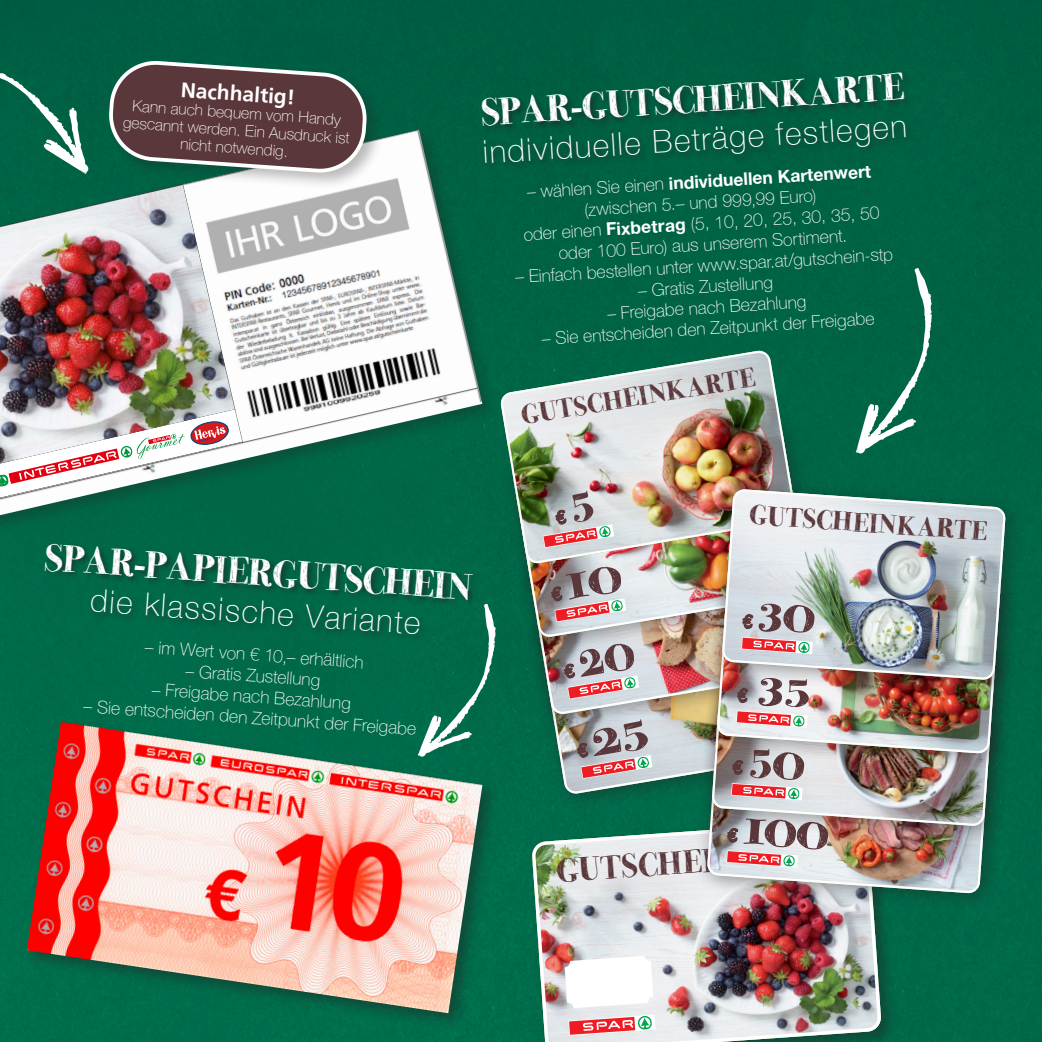
<style>
.page{position:relative;width:1042px;height:1042px;background:#fff}
.page>*{position:absolute;margin:0;border:0;box-sizing:border-box;transform-origin:0 0}
.t1{font:38.5px "Moms Diner";color:#fff}
.t2{font:33.43px "Moms Diner";color:#5a373a}
.t3{font:100 31.5px "Helvetica Neue";color:#fff}
.t4{font:27.3px "Moms Diner";color:#5a373a}
.t5{font:27.12px "Moms Diner";color:#5a373a}
.t6{font:700 21px "Frutiger";color:#fff}
.t7{font:100 17.5px/20.8px "Helvetica Neue LT Std";color:#fff;text-align:center}
.t8{font:100 15.75px/17.5px "Helvetica Neue LT Std";color:#fff;text-align:center}
.s1{font-weight:700}
</style>
<div class="page">
<img style="left:0;top:0;width:1042px;height:1042px">
<div style="left:43px;top:541px;width:438px;height:102px;background:#231f20;opacity:.6"></div>
<div style="left:480px;top:71px;width:434px;height:101px;background:#231f20;opacity:.6"></div>
<div style="left:527px;top:569px;width:326px;height:244px;background:#006a4a"></div>
<svg style="left:542px;top:733px;width:153px;height:63px"></svg>
<div style="left:514px;top:489px;width:326px;height:244px;background:#231f20;opacity:.45"></div>
<img style="left:523px;top:656px;width:176px;height:61px">
<div style="left:501px;top:412px;width:326px;height:244px;background:#231f20;opacity:.45"></div>
<img style="left:510px;top:421px;width:301px;height:219px">
<img style="left:500px;top:348px;width:298px;height:218px">
<div style="left:528px;top:816px;width:370px;height:226px;background:#231f20;opacity:.45"></div>
<img style="left:533px;top:821px;width:346px;height:221px">
<div style="left:695px;top:690px;width:315px;height:223px;background:#231f20;opacity:.45"></div>
<img style="left:705px;top:845px;width:287px;height:50px">
<div style="left:699px;top:623px;width:316px;height:222px;background:#231f20;opacity:.45"></div>
<img style="left:710px;top:773px;width:287px;height:55px">
<div style="left:704px;top:550px;width:316px;height:223px;background:#231f20;opacity:.45"></div>
<img style="left:715px;top:699px;width:287px;height:56px">
<div style="left:709px;top:477px;width:316px;height:222px;background:#231f20;opacity:.45"></div>
<img style="left:720px;top:487px;width:287px;height:194px">
<svg style="left:0;top:58px;width:89px;height:69px"></svg>
<svg style="left:418px;top:604px;width:78px;height:114px"></svg>
<svg style="left:856px;top:268px;width:76px;height:185px"></svg>
<div style="left:23px;top:718px;width:477px;height:312px;background:#006c4c"></div>
<img style="left:27px;top:722px;width:455px;height:291px">
<div style="left:0;top:127px;width:500px;height:447px;background:#231f20;opacity:.3"></div>
<img style="left:0;top:130px;width:482px;height:385px">
<img style="left:0;top:185px;width:242px;height:313px">
<div style="left:105px;top:57px;width:279px;height:134px;background:#231f20;opacity:.3"></div>
<svg style="left:105px;top:59px;width:265px;height:117px"></svg>
<svg style="left:449px;top:393px;width:14px;height:9px"></svg>
<svg style="left:576px;top:719px;width:76px;height:60px"></svg>
<svg style="left:563px;top:641px;width:76px;height:58px"></svg>
<svg style="left:550px;top:564px;width:76px;height:58px"></svg>
<svg style="left:543px;top:490px;width:71px;height:58px"></svg>
<svg style="left:726px;top:818px;width:103px;height:49px"></svg>
<svg style="left:731px;top:747px;width:74px;height:53px"></svg>
<svg style="left:736px;top:677px;width:74px;height:51px"></svg>
<svg style="left:741px;top:603px;width:74px;height:51px"></svg>
<p class="t6" style="left:182px;top:77px;width:116px;rotate:4deg">Nachhaltig!</p>
<p class="t8" style="left:125px;top:96px;width:229px;rotate:4deg">Kann auch bequem vom Handy gescannt werden. Ein Ausdruck ist nicht notwendig.</p>
<h1 class="t1" style="left:480px;top:99px;width:424px;rotate:-4deg">SPAR-GUTSCHEINKARTE</h1>
<h3 class="t3" style="left:481px;top:130px;width:426px;rotate:-4deg">individuelle Beträge festlegen</h3>
<p class="t7" style="left:520px;top:184px;width:358px;rotate:-4deg">– wählen Sie einen <span class="s1">individuellen Kartenwert </span>(zwischen 5.– und 999,99 Euro)<br>oder einen <span class="s1">Fixbetrag</span> (5, 10, 20, 25, 30, 35, 50 oder 100 Euro) aus unserem Sortiment.</p>
<p class="t7" style="left:515px;top:268px;width:380px;rotate:-4deg">– Einfach bestellen unter www.spar.at/gutschein-stp</p>
<p class="t7" style="left:637px;top:281px;width:136px;rotate:-4deg">– Gratis Zustellung</p>
<p class="t7" style="left:606px;top:304px;width:201px;rotate:-4deg">– Freigabe nach Bezahlung</p>
<p class="t7" style="left:541px;top:329px;width:335px;rotate:-4deg">– Sie entscheiden den Zeitpunkt der Freigabe</p>
<h3 class="t5" style="left:520px;top:404px;width:238px;rotate:-9deg">GUTSCHEINKARTE</h3>
<h1 class="t1" style="left:46px;top:542px;width:429px;rotate:4deg">SPAR-PAPIERGUTSCHEIN</h1>
<h3 class="t3" style="left:92px;top:576px;width:332px;rotate:4deg">die klassische Variante</h3>
<p class="t7" style="left:146px;top:636px;width:221px;rotate:4deg">– im Wert von € 10,– erhältlich</p>
<p class="t7" style="left:186px;top:660px;width:136px;rotate:4deg">– Gratis Zustellung</p>
<p class="t7" style="left:153px;top:679px;width:201px;rotate:4deg">– Freigabe nach Bezahlung</p>
<p class="t7" style="left:84px;top:695px;width:335px;rotate:4deg">– Sie entscheiden den Zeitpunkt der Freigabe</p>
<h3 class="t4" style="left:750px;top:503px;width:239px;rotate:4deg">Gutscheinkarte</h3>
<h2 class="t2" style="left:555px;top:858px;width:292px;rotate:-4deg">Gutscheinkarte</h2>
</div>
